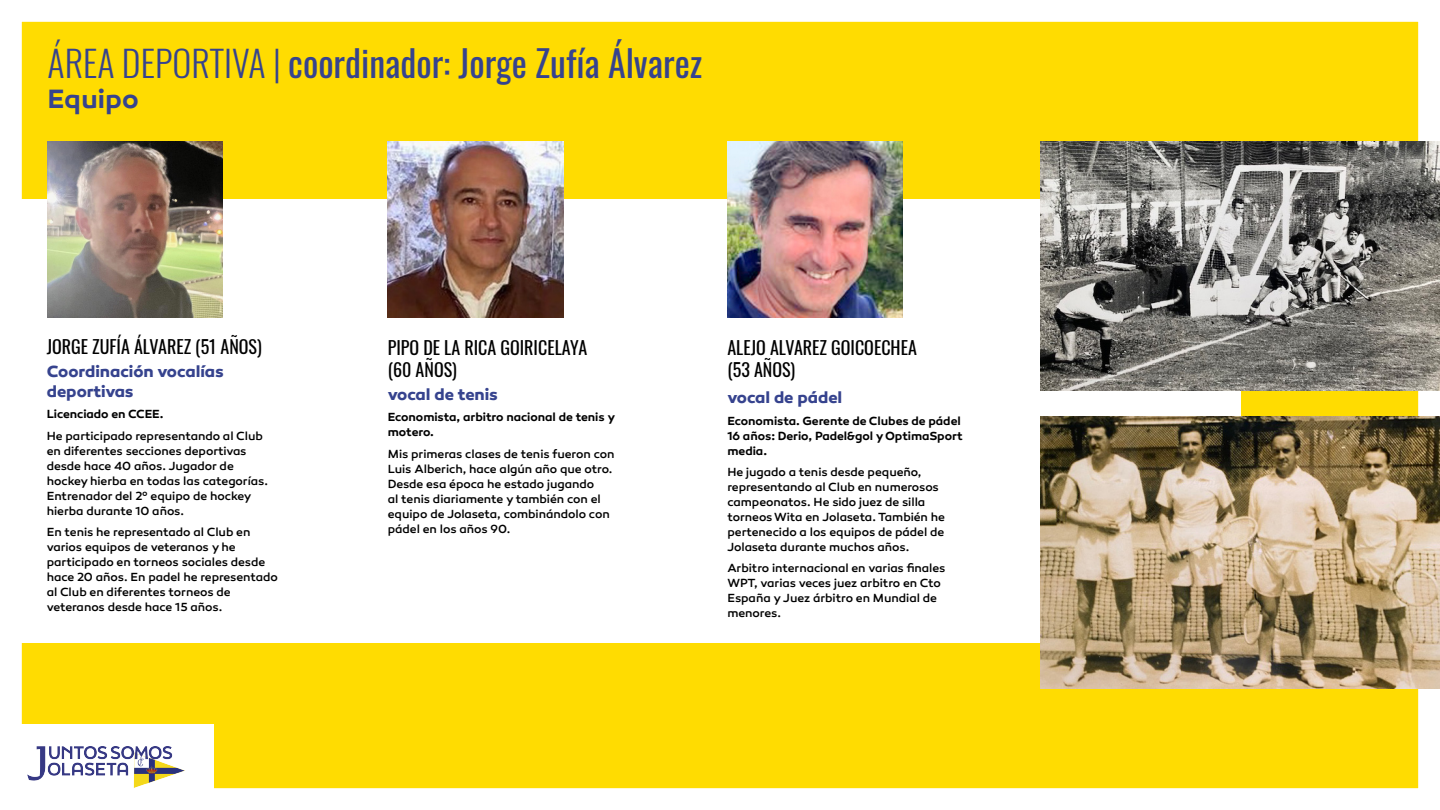
<style>
.page{position:relative;width:1440px;height:810px;background:#fff}
.page>*{position:absolute;margin:0;border:0;box-sizing:border-box;transform-origin:0 0}
.t1{font:36px "Oswald";color:#36438e}
.Destacado_1{font:600 27px "Canaro";color:#36438e}
.Destacado_1-2{font:18px/21.6px "Oswald";color:#000}
.Destacado_1-3{font:700 16.5px/19.8px "Canaro";letter-spacing:-.005em;color:#36438e}
.Destacado_1-4{font:500 12px/15px "Canaro";letter-spacing:-.005em;color:#000}
.Destacado_1-5{font:600 12px/15px "Canaro";letter-spacing:-.005em;color:#000}
.s1{font-weight:300}
</style>
<div class="page">
<div style="left:21px;top:21px;width:1398px;height:768px;background:#ffdc01;border:1px solid #fff"></div>
<div style="left:0;top:199px;width:1240px;height:444px;background:#fff"></div>
<div style="left:0;top:725px;width:213px;height:85px;background:#fff"></div>
<img style="left:27px;top:746px;width:158px;height:42px">
<img style="left:48px;top:142px;width:175px;height:175px">
<img style="left:388px;top:142px;width:175px;height:175px">
<img style="left:727px;top:142px;width:176px;height:175px">
<img style="left:1041px;top:142px;width:399px;height:248px">
<img style="left:1041px;top:417px;width:399px;height:272px">
<p class="t1" style="left:48px;top:31px;width:656px"><span class="s1">ÁREA DEPORTIVA |</span> coordinador: Jorge Zufía Álvarez</p>
<p class="Destacado_1" style="left:48px;top:82px;width:93px">Equipo</p>
<p class="Destacado_1-2" style="left:47px;top:334px;width:216px">JORGE ZUFÍA ÁLVAREZ (51 AÑOS)</p>
<p class="Destacado_1-3" style="left:47px;top:362px;width:179px">Coordinación vocalías deportivas</p>
<p class="Destacado_1-5" style="left:47px;top:407px;width:118px">Licenciado en CCEE.</p>
<p class="Destacado_1-4" style="left:47px;top:428px;width:223px">He participado representando al Club en diferentes secciones deportivas desde hace 40 años. Jugador de hockey hierba en todas las categorías.<br>Entrenador del 2º equipo de hockey hierba durante 10 años.</p>
<p class="Destacado_1-4" style="left:47px;top:524px;width:233px">En tenis he representado al Club en varios equipos de veteranos y he participado en torneos sociales desde hace 20 años. En padel he representado al Club en diferentes torneos de veteranos desde hace 15 años.</p>
<p class="Destacado_1-2" style="left:388px;top:336px;width:201px">PIPO DE LA RICA GOIRICELAYA (60 AÑOS)</p>
<p class="Destacado_1-3" style="left:388px;top:384px;width:112px">vocal de tenis</p>
<p class="Destacado_1-5" style="left:388px;top:410px;width:229px">Economista, arbitro nacional de tenis y motero.</p>
<p class="Destacado_1-4" style="left:388px;top:446px;width:228px">Mis primeras clases de tenis fueron con Luis Alberich, hace algún año que otro.<br>Desde esa época he estado jugando<br>al tenis diariamente y también con el equipo de Jolaseta, combinándolo con pádel en los años 90.</p>
<p class="Destacado_1-2" style="left:727px;top:336px;width:191px">ALEJO ALVAREZ GOICOECHEA (53 AÑOS)</p>
<p class="Destacado_1-3" style="left:727px;top:388px;width:116px">vocal de pádel</p>
<p class="Destacado_1-5" style="left:727px;top:413px;width:237px">Economista. Gerente de Clubes de pádel<br>16 años: Derio, Padel&amp;gol y OptimaSport media.</p>
<p class="Destacado_1-4" style="left:727px;top:464px;width:219px">He jugado a tenis desde pequeño, representando al Club en numerosos campeonatos. He sido juez de silla torneos Wita en Jolaseta. También he pertenecido a los equipos de pádel de Jolaseta durante muchos años.</p>
<p class="Destacado_1-4" style="left:727px;top:561px;width:220px">Arbitro internacional en varias finales<br>WPT, varias veces juez arbitro en Cto<br>España y Juez árbitro en Mundial de menores.</p>
</div>
